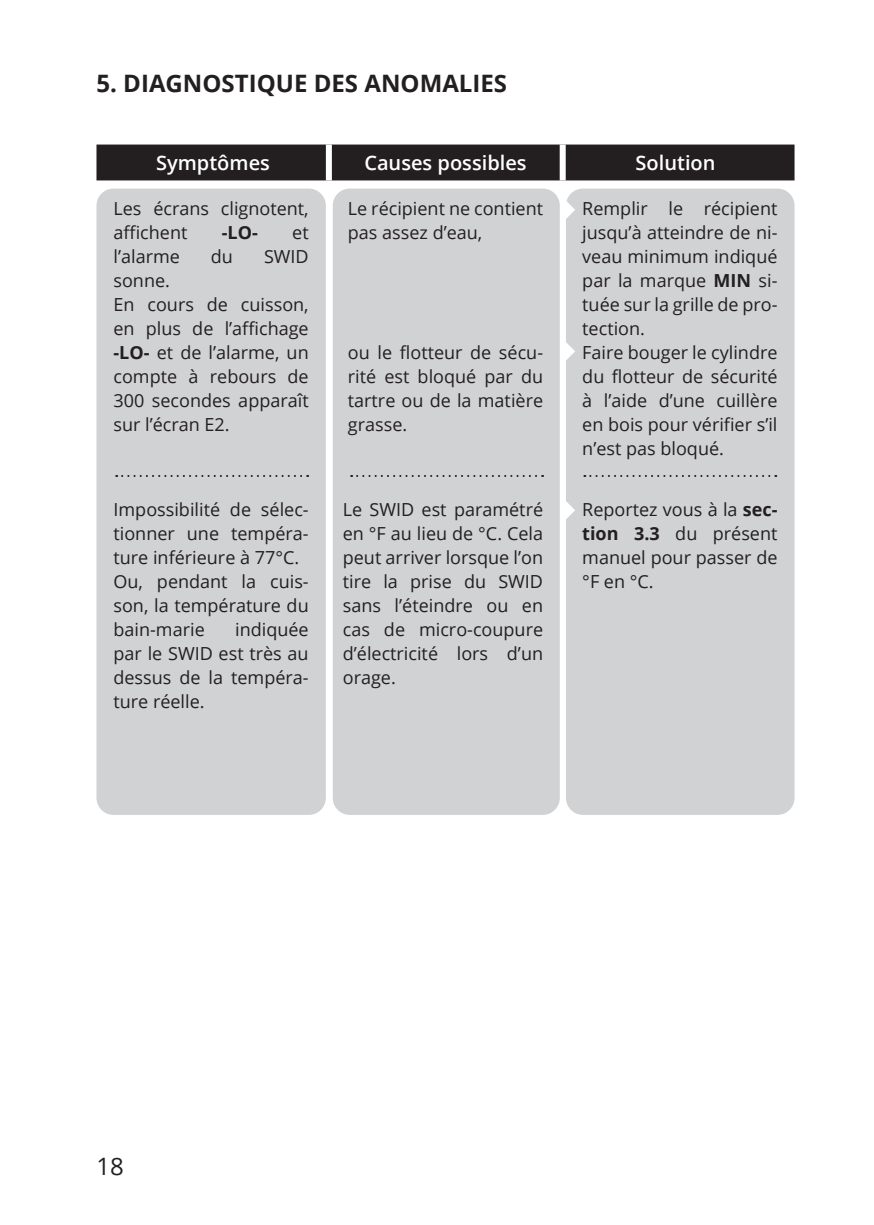
<style>
.page{position:relative;width:874px;height:1225px;background:#fff}
.page>*{position:absolute;margin:0;border:0;box-sizing:border-box;transform-origin:0 0}
.t1{font:700 24px "Open Sans";color:#231f20}
.t2{font:24px "Open Sans";color:#231f20}
.t3{font:600 20px "Open Sans";color:#fff}
.t4{font:18px/24px "Open Sans";color:#231f20}
.t5{font:700 18px "Open Sans";color:#231f20}
.s1{font-weight:700}
</style>
<div class="page">
<div style="left:96px;top:189px;width:229px;height:626px;background:#d1d2d4;border-radius:17px"></div>
<div style="left:332px;top:189px;width:227px;height:626px;background:#d1d2d4;border-radius:17px"></div>
<div style="left:565px;top:189px;width:229px;height:626px;background:#d1d2d4;border-radius:17px"></div>
<div style="left:96px;top:144px;width:698px;height:36px;background:#231f20"></div>
<div style="left:326px;top:144px;width:6px;height:36px;background:#fff"></div>
<div style="left:559px;top:144px;width:6px;height:36px;background:#fff"></div>
<svg style="left:116px;top:475px;width:185px;height:2px"></svg>
<svg style="left:565px;top:200px;width:10px;height:20px"></svg>
<svg style="left:565px;top:341px;width:10px;height:20px"></svg>
<svg style="left:565px;top:500px;width:10px;height:20px"></svg>
<svg style="left:351px;top:475px;width:185px;height:2px"></svg>
<svg style="left:584px;top:475px;width:185px;height:2px"></svg>
<h1 class="t1" style="left:96px;top:66px;width:412px">5. DIAGNOSTIQUE DES ANOMALIES</h1>
<p class="t3" style="left:156px;top:149px;width:115px">Symptômes</p>
<p class="t3" style="left:364px;top:149px;width:164px">Causes possibles</p>
<p class="t3" style="left:635px;top:149px;width:81px">Solution</p>
<p class="t4" style="left:113px;top:196px;width:197px">Les écrans clignotent, affichent</p>
<p class="t4" style="left:348px;top:196px;width:197px">Le récipient ne contient pas assez d’eau,</p>
<p class="t4" style="left:582px;top:196px;width:197px">Remplir le récipient jusqu’à atteindre de ni&shy;veau minimum indiqué par la marque <span class="s1">MIN</span> si&shy;tuée sur la grille de pro&shy;tection.<br>Faire bouger le cylindre du flotteur de sécurité à l’aide d’une cuillère en bois pour vérifier s’il n’est pas bloqué.</p>
<p class="t5" style="left:222px;top:220px;width:38px">-LO-</p>
<p class="t4" style="left:292px;top:220px;width:18px">et</p>
<p class="t4" style="left:113px;top:244px;width:68px">l’alarme</p>
<p class="t4" style="left:211px;top:244px;width:24px">du</p>
<p class="t4" style="left:264px;top:244px;width:46px">SWID</p>
<p class="t4" style="left:113px;top:268px;width:197px">sonne.<br>En cours de cuisson, en plus de l’affichage <span class="s1">-LO-</span> et de l’alarme, un compte à rebours de<br>300 secondes apparaît sur l’écran E2.</p>
<p class="t4" style="left:348px;top:340px;width:197px;text-align:justify">ou le flotteur de sécu&shy;rité est bloqué par du tartre ou de la matière grasse.</p>
<p class="t4" style="left:113px;top:496px;width:197px">Impossibilité de sélec&shy;tionner une tempéra&shy;ture inférieure à 77°C.<br>Ou, pendant la cuis&shy;son, la température du bain-marie</p>
<p class="t4" style="left:113px;top:616px;width:197px;text-align:justify;text-indent:122px">indiquée par le SWID est très au dessus de la tempéra&shy;ture réelle.</p>
<p class="t4" style="left:342px;top:496px;width:202px;text-align:justify">Le SWID est paramétré en °F au lieu de °C. Cela peut arriver lorsque l’on tire la prise du SWID sans l’éteindre ou en cas de micro-coupure d’électricité lors d’un orage.</p>
<p class="t4" style="left:582px;top:496px;width:197px;text-align:justify">Reportez vous à la <span class="s1">sec&shy;tion 3.3</span> du présent manuel pour passer de °F en °C.</p>
<h1 class="t2" style="left:96px;top:1149px;width:29px">18</h1>
</div>
